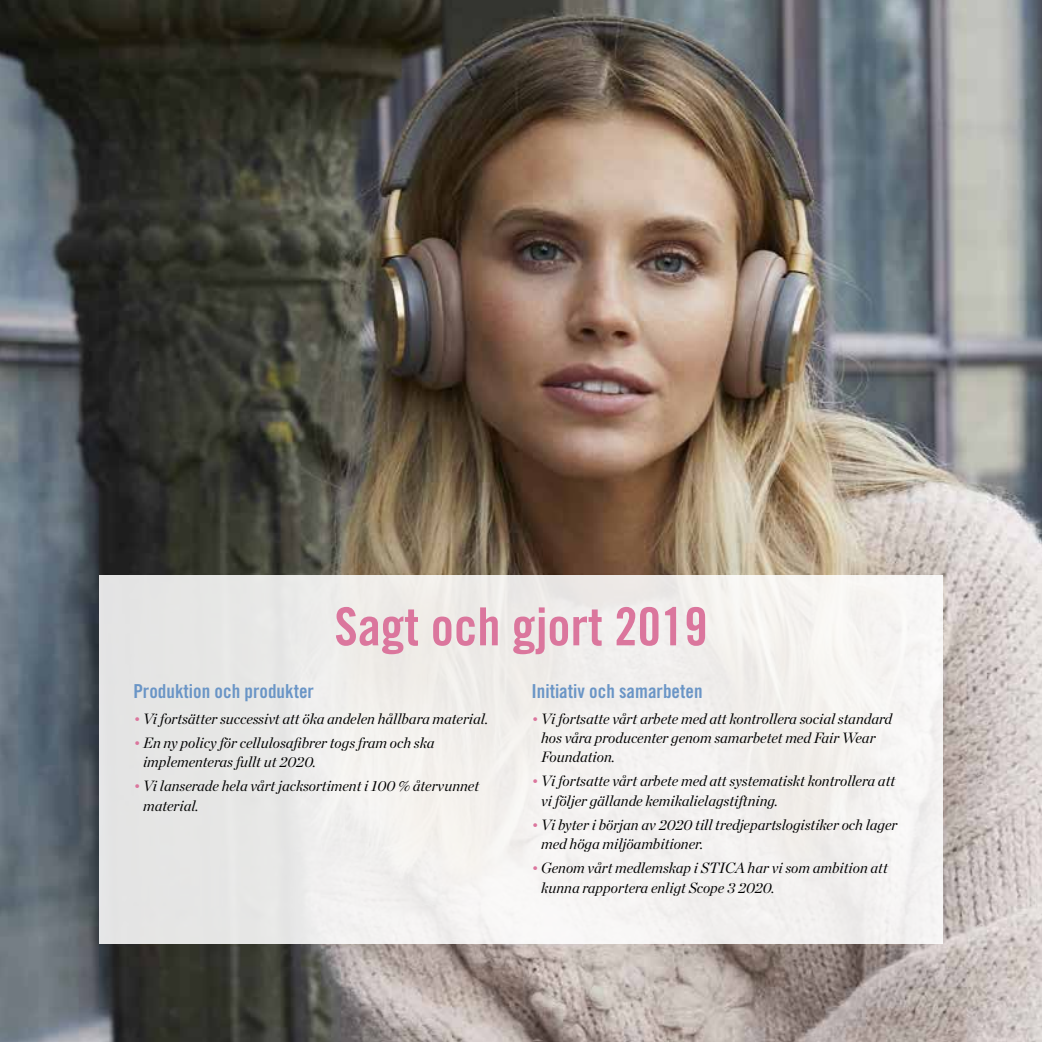
<style>
.page{position:relative;width:1042px;height:1042px;background:#fff}
.page>*{position:absolute;margin:0;border:0;box-sizing:border-box;transform-origin:0 0}
.t1{font:52.5px "Trade Gothic LT Std Bd Cn 20";color:#db769d}
.t2{font:19.25px "Trade Gothic LT Std Bd Cn 20";color:#6a95c6}
.t3{font:italic 14.88px/19.2px "Chronicle Display";color:#000}
.s1{color:#db769d}
</style>
<div class="page">
<img style="left:0;top:0;width:1042px;height:1042px">
<div style="left:99px;top:575px;width:844px;height:368px;background:#f1efed"></div>
<h1 class="t1" style="left:334px;top:595px;width:375px">Sagt och gjort 2019</h1>
<p class="t2" style="left:133px;top:679px;width:182px">Produktion och produkter</p>
<p class="t3" style="left:133px;top:707px;width:356px"><span class="s1">•</span> Vi fortsätter successivt att öka andelen hållbara material.</p>
<p class="t3" style="left:143px;top:732px;width:293px;text-indent:-10px"><span class="s1">•</span> En ny policy för cellulosafibrer togs fram och ska implementeras fullt ut 2020.</p>
<p class="t3" style="left:143px;top:775px;width:337px;text-indent:-10px"><span class="s1">•</span> Vi lanserade hela vårt jacksortiment i 100 % återvunnet material.</p>
<p class="t2" style="left:531px;top:679px;width:173px">Initiativ och samarbeten</p>
<p class="t3" style="left:541px;top:707px;width:352px;text-indent:-10px"><span class="s1">•</span> Vi fortsatte vårt arbete med att kontrollera social standard hos våra producenter genom samarbetet med Fair Wear<br>Foundation.</p>
<p class="t3" style="left:541px;top:770px;width:355px;text-indent:-10px"><span class="s1">•</span> Vi fortsatte vårt arbete med att systematiskt kontrollera att vi följer gällande kemikalielagstiftning.</p>
<p class="t3" style="left:541px;top:814px;width:358px;text-indent:-10px"><span class="s1">•</span> Vi byter i början av 2020 till tredjepartslogistiker och lager med höga miljöambitioner.</p>
<p class="t3" style="left:541px;top:857px;width:348px;text-indent:-10px"><span class="s1">•</span> Genom vårt medlemskap i STICA har vi som ambition att kunna rapportera enligt Scope 3 2020.</p>
</div>
